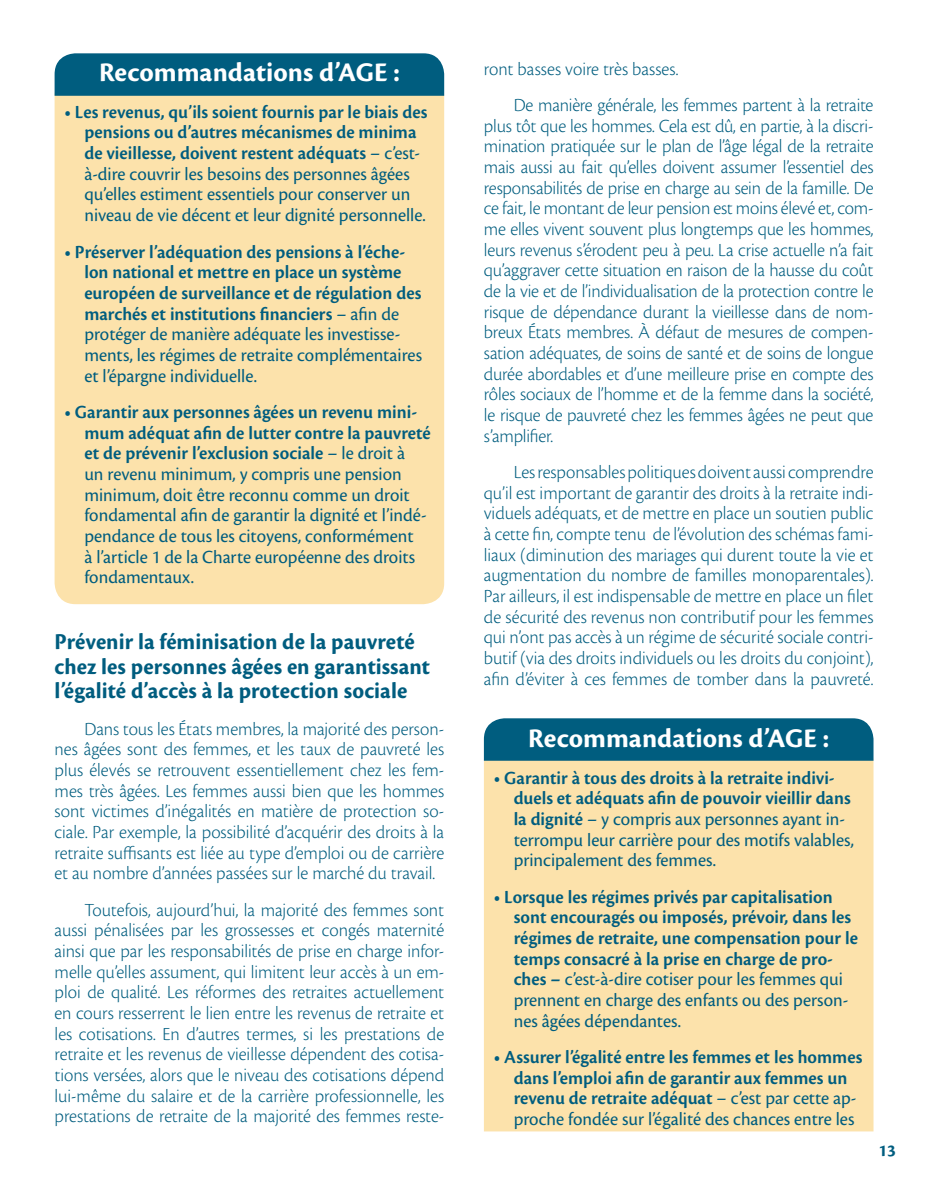
<style>
.page{position:relative;width:943px;height:1191px;background:#fff}
.page>*{position:absolute;margin:0;border:0;box-sizing:border-box;transform-origin:0 0}
.t1{font:700 28px "Cronos Pro";color:#fff}
.t2{font:700 23.62px/24.5px "Cronos Pro";letter-spacing:.005em;color:#005d7f}
.t3{font:300 19.25px/20.7px "Cronos Pro";letter-spacing:-.005em;color:#005d7f;text-align:justify}
.t4{font:19.25px/20.7px "Cronos Pro";color:#005d7f}
.t5{font:600 19.25px/20.7px "Cronos Pro";color:#005d7f}
.t6{font:700 17.5px "Cronos Pro";color:#005d7f}
.s1{font-weight:600}
.s2{font-weight:400}
</style>
<div class="page">
<div style="left:484px;top:760px;width:389px;height:371px;background:#fce2ab"></div>
<div style="left:55px;top:75px;width:389px;height:529px;background:#fce2ab;border-radius:21px"></div>
<div style="left:55px;top:53px;width:389px;height:43px;background:#005d7f"></div>
<div style="left:484px;top:718px;width:389px;height:42px;background:#005d7f"></div>
<h1 class="t1" style="left:99px;top:57px;width:302px">Recommandations d’AGE :</h1>
<p class="t4" style="left:84px;top:102px;width:344px;text-indent:-20px"><span class="s1">• Les revenus, qu’ils soient fournis par le biais des pensions ou d’autres mécanismes de minima de vieillesse, doivent restent adéquats</span> – c’est&shy;à-dire couvrir les besoins des personnes âgées qu’elles estiment essentiels pour conserver un niveau de vie décent et leur dignité personnelle.</p>
<p class="t5" style="left:84px;top:241px;width:339px;text-indent:-20px">• Préserver l’adéquation des pensions à l’éche&shy;lon national et mettre en place un système européen de surveillance et de régulation des marchés et institutions financiers <span class="s2">– afin de protéger de manière adéquate les investisse&shy;ments, les régimes de retraite complémentaires et l’épargne individuelle.</span></p>
<p class="t4" style="left:84px;top:402px;width:348px;text-indent:-20px"><span class="s1">• Garantir aux personnes âgées un revenu mini&shy;mum adéquat afin de lutter contre la pauvreté et de prévenir l’exclusion sociale</span> – le droit à<br>un revenu minimum, y compris une pension minimum, doit être reconnu comme un droit fondamental afin de garantir la dignité et l’indé&shy;pendance de tous les citoyens, conformément<br>à l’article 1 de la Charte européenne des droits fondamentaux.</p>
<p class="t2" style="left:55px;top:630px;width:377px">Prévenir la féminisation de la pauvreté chez les personnes âgées en garantissant l’égalité d’accès à la protection sociale</p>
<p class="t3" style="left:55px;top:718px;width:391px;text-indent:30px">Dans tous les États membres, la majorité des person&shy;nes âgées sont des femmes, et les taux de pauvreté les plus élevés se retrouvent essentiellement chez les fem&shy;mes très âgées. Les femmes aussi bien que les hommes sont victimes d’inégalités en matière de protection so&shy;ciale. Par exemple, la possibilité d’acquérir des droits à la retraite suffisants est liée au type d’emploi ou de carrière et au nombre d’années passées sur le marché du travail.</p>
<p class="t3" style="left:55px;top:899px;width:391px;text-indent:30px">Toutefois, aujourd’hui, la majorité des femmes sont aussi pénalisées par les grossesses et congés maternité ainsi que par les responsabilités de prise en charge infor&shy;melle qu’elles assument, qui limitent leur accès à un em&shy;ploi de qualité. Les réformes des retraites actuellement en cours resserrent le lien entre les revenus de retraite et les cotisations. En d’autres termes, si les prestations de retraite et les revenus de vieillesse dépendent des cotisa&shy;tions versées, alors que le niveau des cotisations dépend lui-même du salaire et de la carrière professionnelle, les prestations de retraite de la majorité des femmes reste-</p>
<p class="t3" style="left:513px;top:50px;width:361px;line-height:36.4px;text-indent:-30px">ront basses voire très basses.<br>De manière générale, les femmes partent à la retraite</p>
<p class="t3" style="left:484px;top:115px;width:391px">plus tôt que les hommes. Cela est dû, en partie, à la discri&shy;mination pratiquée sur le plan de l’âge légal de la retraite mais aussi au fait qu’elles doivent assumer l’essentiel des responsabilités de prise en charge au sein de la famille. De ce fait, le montant de leur pension est moins élevé et, com&shy;me elles vivent souvent plus longtemps que les hommes, leurs revenus s’érodent peu à peu. La crise actuelle n’a fait qu’aggraver cette situation en raison de la hausse du coût de la vie et de l’individualisation de la protection contre le risque de dépendance durant la vieillesse dans de nom&shy;breux États membres. À défaut de mesures de compen&shy;sation adéquates, de soins de santé et de soins de longue durée abordables et d’une meilleure prise en compte des rôles sociaux de l’homme et de la femme dans la société, le risque de pauvreté chez les femmes âgées ne peut que s’amplifier.</p>
<p class="t3" style="left:484px;top:462px;width:391px;text-indent:30px">Les responsables politiques doivent aussi comprendre qu’il est important de garantir des droits à la retraite indi&shy;viduels adéquats, et de mettre en place un soutien public à cette fin, compte tenu de l’évolution des schémas fami&shy;liaux (diminution des mariages qui durent toute la vie et augmentation du nombre de familles monoparentales).<br>Par ailleurs, il est indispensable de mettre en place un filet de sécurité des revenus non contributif pour les femmes qui n’ont pas accès à un régime de sécurité sociale contri&shy;butif (via des droits individuels ou les droits du conjoint), afin d’éviter à ces femmes de tomber dans la pauvreté.</p>
<h1 class="t1" style="left:528px;top:722px;width:302px">Recommandations d’AGE :</h1>
<p class="t4" style="left:513px;top:767px;width:342px;text-indent:-20px"><span class="s1">• Garantir à tous des droits à la retraite indivi&shy;duels et adéquats afin de pouvoir vieillir dans la dignité</span> – y compris aux personnes ayant in&shy;terrompu leur carrière pour des motifs valables, principalement des femmes.</p>
<p class="t5" style="left:513px;top:886px;width:346px;text-indent:-20px">• Lorsque les régimes privés par capitalisation sont encouragés ou imposés, prévoir, dans les régimes de retraite, une compensation pour le temps consacré à la prise en charge de pro&shy;ches – <span class="s2">c’est-à-dire cotiser pour les femmes qui prennent en charge des enfants ou des person&shy;nes âgées dépendantes.</span></p>
<p class="t5" style="left:513px;top:1047px;width:350px;text-indent:-20px">• Assurer l’égalité entre les femmes et les hommes dans l’emploi afin de garantir aux femmes un revenu de retraite adéquat <span class="s2">– c’est par cette ap&shy;proche fondée sur l’égalité des chances entre les</span></p>
<p class="t6" style="left:878px;top:1140px;width:19px">13</p>
</div>
